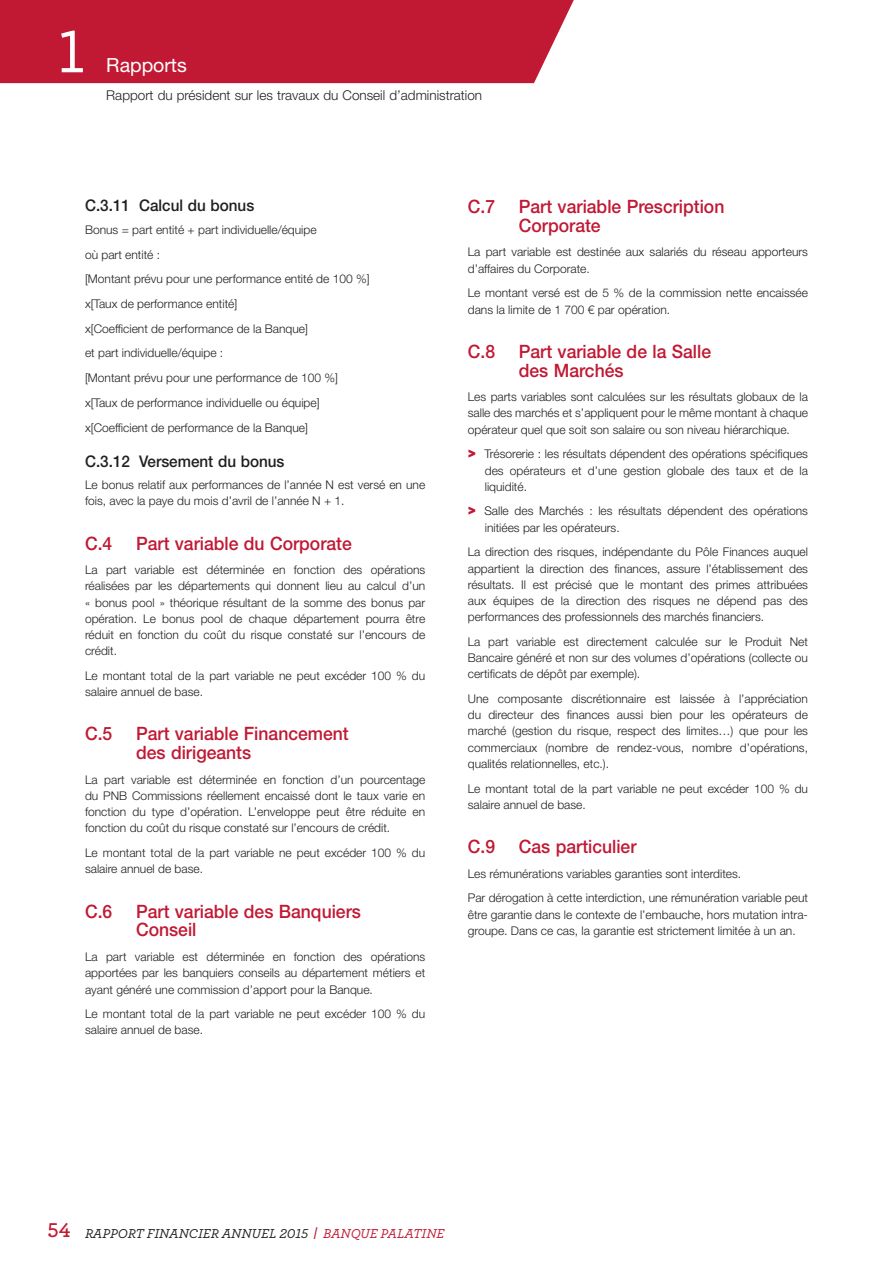
<style>
.page{position:relative;width:893px;height:1263px;background:#fff}
.page>*{position:absolute;margin:0;border:0;box-sizing:border-box;transform-origin:0 0}
.t1{font:500 63px "Archer";color:#fff}
.t2{font:19.5px "Helvetica Neue LT Std";color:#fff}
.t3{font:500 18.45px/18.8px "Helvetica Neue LT Std";color:#c11933;scale:.95 1}
.t4{font:500 16.05px "Helvetica Neue LT Std";color:#231f20;scale:.95 1}
.t5{font:300 13.5px "Helvetica Neue LT Std";color:#231f20}
.t6{font:italic 500 13.5px "Archer";color:#231f20}
.t7{font:300 12px/16.2px "Helvetica Neue LT Std";color:#231f20}
.s1{font-family:"DINOT";font-weight:900;font-size:15px;color:#c11933}
.s2{font-weight:600;font-style:normal;font-size:21px;color:#c11933}
.s3{font-family:"Helvetica Neue LT Std";font-weight:300;font-size:16.5px;color:#c11933}
.s4{color:#c11933}
</style>
<div class="page">
<div style="left:0;top:0;width:574px;height:83px;background:#c11933"></div>
<h1 class="t1" style="left:58px;top:27px;width:28px">1</h1>
<h2 class="t2" style="left:106px;top:58px;width:82px">Rapports</h2>
<p class="t5" style="left:106px;top:90px;width:377px">Rapport du président sur les travaux du Conseil d’administration</p>
<h3 class="t4" style="left:85px;top:200px;width:180px">C.3.11 Calcul du bonus</h3>
<p class="t7" style="left:85px;top:219px;width:286px;line-height:24.8px">Bonus = part entité + part individuelle/équipe<br>où part entité :<br>[Montant prévu pour une performance entité de 100 %] x[Taux de performance entité]<br>x[Coefficient de performance de la Banque]<br>et part individuelle/équipe :<br>[Montant prévu pour une performance de 100 %] x[Taux de performance individuelle ou équipe] x[Coefficient de performance de la Banque]</p>
<h3 class="t4" style="left:85px;top:455px;width:211px">C.3.12 Versement du bonus</h3>
<p class="t7" style="left:85px;top:478px;width:342px">Le bonus relatif aux performances de l’année N est versé en une fois, avec la paye du mois d’avril de l’année N + 1.</p>
<h3 class="t3" style="left:85px;top:536px;width:30px">C.4</h3>
<h3 class="t3" style="left:136px;top:536px;width:229px">Part variable du Corporate</h3>
<p class="t7" style="left:85px;top:563px;width:342px;text-align:justify">La part variable est déterminée en fonction des opérations réalisées par les départements qui donnent lieu au calcul d’un « bonus pool » théorique résultant de la somme des bonus par opération. Le bonus pool de chaque département pourra être réduit en fonction du coût du risque constaté sur l’encours de crédit.</p>
<p class="t7" style="left:85px;top:669px;width:342px">Le montant total de la part variable ne peut excéder 100 % du salaire annuel de base.</p>
<h3 class="t3" style="left:85px;top:727px;width:30px">C.5</h3>
<h3 class="t3" style="left:136px;top:727px;width:225px">Part variable Financement des dirigeants</h3>
<p class="t7" style="left:85px;top:773px;width:342px;text-align:justify">La part variable est déterminée en fonction d’un pourcentage du PNB Commissions réellement encaissé dont le taux varie en fonction du type d’opération. L’enveloppe peut être réduite en fonction du coût du risque constaté sur l’encours de crédit.</p>
<p class="t7" style="left:85px;top:846px;width:342px">Le montant total de la part variable ne peut excéder 100 % du salaire annuel de base.</p>
<h3 class="t3" style="left:85px;top:904px;width:30px">C.6</h3>
<h3 class="t3" style="left:136px;top:904px;width:238px">Part variable des Banquiers<br>Conseil</h3>
<p class="t7" style="left:85px;top:950px;width:342px;text-align:justify">La part variable est déterminée en fonction des opérations apportées par les banquiers conseils au département métiers et ayant généré une commission d’apport pour la Banque.</p>
<p class="t7" style="left:85px;top:1007px;width:342px">Le montant total de la part variable ne peut excéder 100 % du salaire annuel de base.</p>
<h3 class="t3" style="left:468px;top:199px;width:30px">C.7</h3>
<h3 class="t3" style="left:519px;top:199px;width:218px">Part variable Prescription<br>Corporate</h3>
<p class="t7" style="left:468px;top:246px;width:342px">La part variable est destinée aux salariés du réseau apporteurs d’affaires du Corporate.</p>
<p class="t7" style="left:468px;top:286px;width:342px">Le montant versé est de 5 % de la commission nette encaissée dans la limite de 1 700 € par opération.</p>
<h3 class="t3" style="left:468px;top:344px;width:30px">C.8</h3>
<h3 class="t3" style="left:519px;top:344px;width:204px">Part variable de la Salle des Marchés</h3>
<p class="t7" style="left:468px;top:390px;width:342px;text-align:justify">Les parts variables sont calculées sur les résultats globaux de la salle des marchés et s’appliquent pour le même montant à chaque opérateur quel que soit son salaire ou son niveau hiérarchique.</p>
<p class="t7" style="left:485px;top:448px;width:325px;text-align:justify;text-indent:-17px"><span class="s1">&gt;</span> Trésorerie : les résultats dépendent des opérations spécifiques des opérateurs et d’une gestion globale des taux et de la liquidité.</p>
<p class="t7" style="left:485px;top:505px;width:325px;text-indent:-17px"><span class="s1">&gt;</span> Salle des Marchés : les résultats dépendent des opérations initiées par les opérateurs.</p>
<p class="t7" style="left:468px;top:546px;width:342px;text-align:justify">La direction des risques, indépendante du Pôle Finances auquel appartient la direction des finances, assure l’établissement des résultats. Il est précisé que le montant des primes attribuées aux équipes de la direction des risques ne dépend pas des performances des professionnels des marchés financiers.</p>
<p class="t7" style="left:468px;top:635px;width:342px;text-align:justify">La part variable est directement calculée sur le Produit Net Bancaire généré et non sur des volumes d’opérations (collecte ou certificats de dépôt par exemple).</p>
<p class="t7" style="left:468px;top:692px;width:342px;text-align:justify">Une composante discrétionnaire est laissée à l’appréciation du directeur des finances aussi bien pour les opérateurs de marché (gestion du risque, respect des limites…) que pour les commerciaux (nombre de rendez-vous , nombre d’opérations, qualités relationnelles, etc.).</p>
<p class="t7" style="left:468px;top:782px;width:342px">Le montant total de la part variable ne peut excéder 100 % du salaire annuel de base.</p>
<h3 class="t3" style="left:468px;top:839px;width:30px">C.9</h3>
<h3 class="t3" style="left:519px;top:839px;width:125px">Cas particulier</h3>
<p class="t7" style="left:468px;top:863px;width:342px;line-height:24.8px">Les rémunérations variables garanties sont interdites.<br>Par dérogation à cette interdiction, une rémunération variable peut</p>
<p class="t7" style="left:468px;top:908px;width:342px">être garantie dans le contexte de l’embauche, hors mutation intra&shy;groupe. Dans ce cas, la garantie est strictement limitée à un an.</p>
<p class="t6" style="left:48px;top:1228px;width:398px"><span class="s2">54</span> RAPPORT FINANCIER ANNUEL 2015 <span class="s3">I</span> <span class="s4">BANQUE PALATINE</span></p>
</div>
